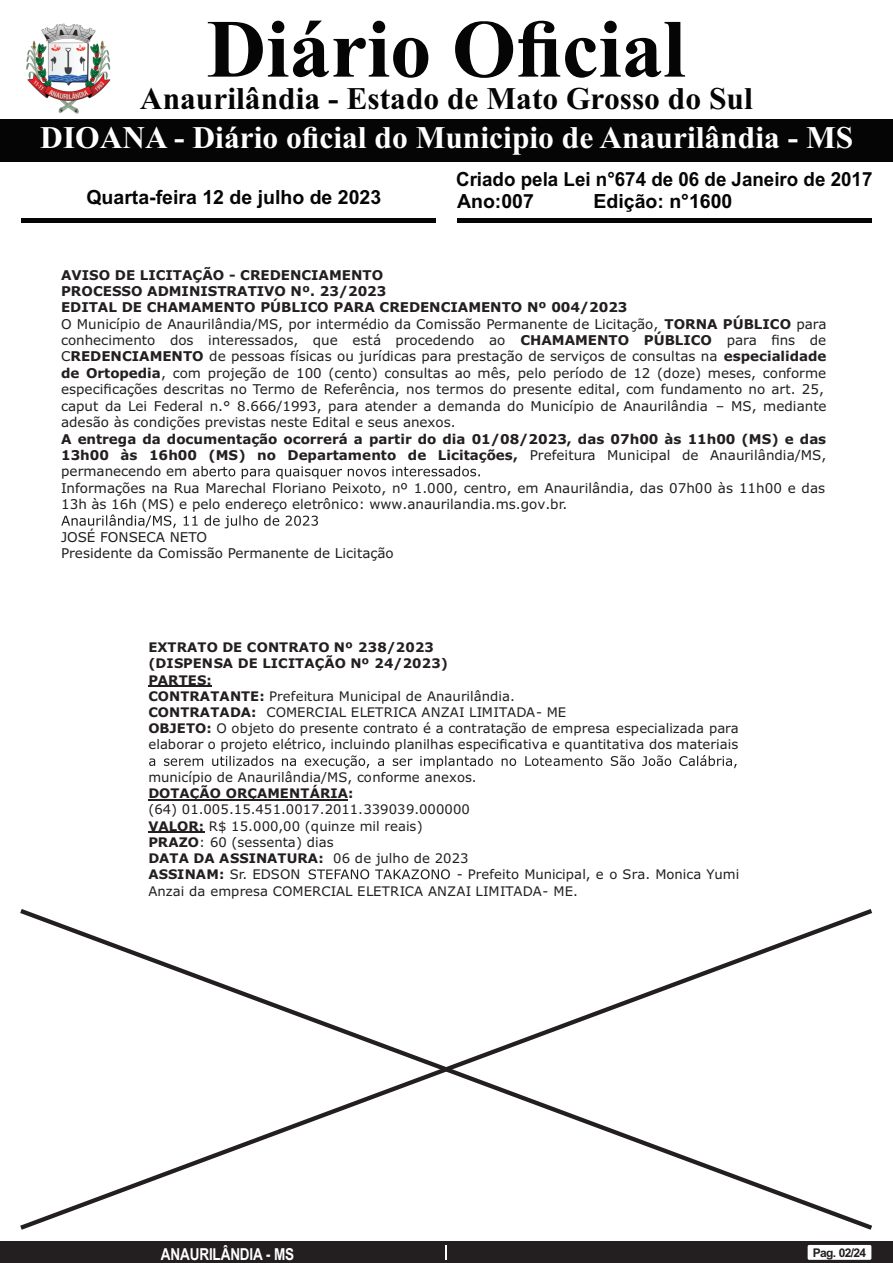
<style>
.page{position:relative;width:893px;height:1263px;background:#fff}
.page>*{position:absolute;margin:0;border:0;box-sizing:border-box;transform-origin:0 0}
.t1{font:700 82.5px "Times New Roman";color:#040504}
.t2{font:700 31.5px "Times New Roman";color:#fff}
.t3{font:700 31.5px "Times New Roman";color:#040504}
.t4{font:700 19.5px/21.8px "Arial";color:#040504;scale:.96 1}
.t5{font:700 19.5px "Arial";color:#040504}
.t6{font:700 16.5px "Arial Narrow";letter-spacing:-.01em;color:#fff}
.t7{font:13.5px/16.4px "Verdana";color:#231f20}
.t8{font:13.2px/16.2px "Verdana";color:#231f20}
.t9{font:700 13.2px "Verdana";letter-spacing:.01em;color:#231f20}
.t10{font:700 12px "Arial";letter-spacing:-.055em;color:#231f20}
.s1{font-weight:700}
</style>
<div class="page">
<div style="left:0;top:1242px;width:893px;height:21px;background:#231f20"></div>
<svg style="left:446px;top:1245px;width:1px;height:15px"></svg>
<div style="left:808px;top:1245px;width:63px;height:15px;background:#fff;border-radius:2px"></div>
<div style="left:0;top:119px;width:893px;height:42px;background:#040504"></div>
<hr style="left:21px;top:218px;width:415px;height:4px;background:#040504">
<hr style="left:457px;top:218px;width:415px;height:4px;background:#040504">
<img style="left:26px;top:23px;width:85px;height:91px">
<svg style="left:193px;top:466px;width:287px;height:13px"></svg>
<svg style="left:61px;top:515px;width:257px;height:13px"></svg>
<hr style="left:148px;top:685px;width:64px;height:1px;background:#231f20">
<svg style="left:149px;top:755px;width:588px;height:13px"></svg>
<hr style="left:148px;top:799px;width:200px;height:1px;background:#231f20">
<hr style="left:148px;top:831px;width:56px;height:2px;background:#231f20">
<svg style="left:309px;top:869px;width:141px;height:10px"></svg>
<svg style="left:20px;top:909px;width:853px;height:321px"></svg>
<h1 class="t1" style="left:207px;top:21px;width:480px">Diário Oficial</h1>
<h2 class="t3" style="left:140px;top:88px;width:614px">Anaurilândia - Estado de Mato Grosso do Sul</h2>
<h2 class="t2" style="left:40px;top:126px;width:814px">DIOANA - Diário oficial do Municipio de Anaurilândia - MS</h2>
<h3 class="t5" style="left:86px;top:190px;width:296px">Quarta-feira 12 de julho de 2023</h3>
<h3 class="t4" style="left:456px;top:170px;width:435px">Criado pela Lei n°674 de 06 de Janeiro de 2017<br>Ano:007</h3>
<h3 class="t5" style="left:593px;top:193px;width:140px">Edição: n°1600</h3>
<p class="t7" style="left:61px;top:268px;width:767px"><span class="s1">AVISO DE LICITAÇÃO - CREDENCIAMENTO<br>PROCESSO ADMINISTRATIVO Nº. 23/2023<br>EDITAL DE CHAMAMENTO PÚBLICO PARA CREDENCIAMENTO Nº 004/2023<br></span>O Município de Anaurilândia/MS, por intermédio da Comissão Permanente de Licitação, <span class="s1">TORNA PÚBLICO</span> para conhecimento dos interessados, que está procedendo ao <span class="s1">CHAMAMENTO PÚBLICO</span> para fins de C<span class="s1">REDENCIAMENTO</span> de pessoas físicas ou jurídicas para prestação de serviços de consultas na <span class="s1">especialidade de Ortopedia</span>, com projeção de 100 (cento) consultas ao mês, pelo período de 12 (doze) meses, conforme especificações descritas no Termo de Referência, nos termos do presente edital, com fundamento no art. 25, caput da Lei Federal n.° 8.666/1993, para atender a demanda do Município de Anaurilândia – MS, mediante adesão às condições previstas neste Edital e seus anexos.</p>
<p class="t7" style="left:61px;top:431px;width:767px"><span class="s1">A entrega da documentação ocorrerá a partir do dia 01/08/2023, das 07h00 às 11h00 (MS) e das 13h00 às 16h00 (MS) no Departamento de Licitações,</span> Prefeitura Municipal de Anaurilândia/MS, permanecendo em<br>Informações na Rua Marechal Floriano Peixoto, nº 1.000, centro, em Anaurilândia, das 07h00 às 11h00 e das 13h às 16h (MS) e pelo endereço eletrônico: www.anaurilandia.ms.gov.br.</p>
<p class="t7" style="left:61px;top:530px;width:334px">JOSÉ FONSECA NETO<br>Presidente da Comissão Permanente de Licitação</p>
<p class="t8" style="left:148px;top:640px;width:592px"><span class="s1">EXTRATO DE CONTRATO Nº 238/2023<br>(DISPENSA DE LICITAÇÃO Nº 24/2023)<br>PARTES:<br>CONTRATANTE:</span> Prefeitura Municipal de Anaurilândia.<br><span class="s1">CONTRATADA:</span> COMERCIAL ELETRICA ANZAI LIMITADA- ME<br><span class="s1">OBJETO:</span> O objeto do presente contrato é a contratação de empresa especializada para elaborar o projeto elétrico, incluindo planilhas especificativa e quantitativa dos materiais</p>
<p class="t8" style="left:148px;top:770px;width:330px">município de Anaurilândia/MS, conforme anexos.</p>
<p class="t9" style="left:148px;top:788px;width:207px">DOTAÇÃO ORÇAMENTÁRIA:</p>
<p class="t8" style="left:148px;top:802px;width:323px">(64) 01.005.15.451.0017.2011.339039.000000<br><span class="s1">VALOR:</span> R$ 15.000,00 (quinze mil reais)<br><span class="s1">PRAZO</span>: 60 (sessenta) dias<br><span class="s1">DATA DA ASSINATURA:</span> 06 de julho de 2023<br><span class="s1">ASSINAM:</span> Sr. EDSON</p>
<p class="t8" style="left:148px;top:867px;width:592px;text-indent:308px">- Prefeito Municipal, e o Sra. Monica Yumi<br>Anzai da empresa COMERCIAL ELETRICA ANZAI LIMITADA- ME.</p>
<p class="t6" style="left:161px;top:1248px;width:135px">ANAURILÂNDIA - MS</p>
<p class="t10" style="left:813px;top:1248px;width:55px">Pag. 02/24</p>
</div>
